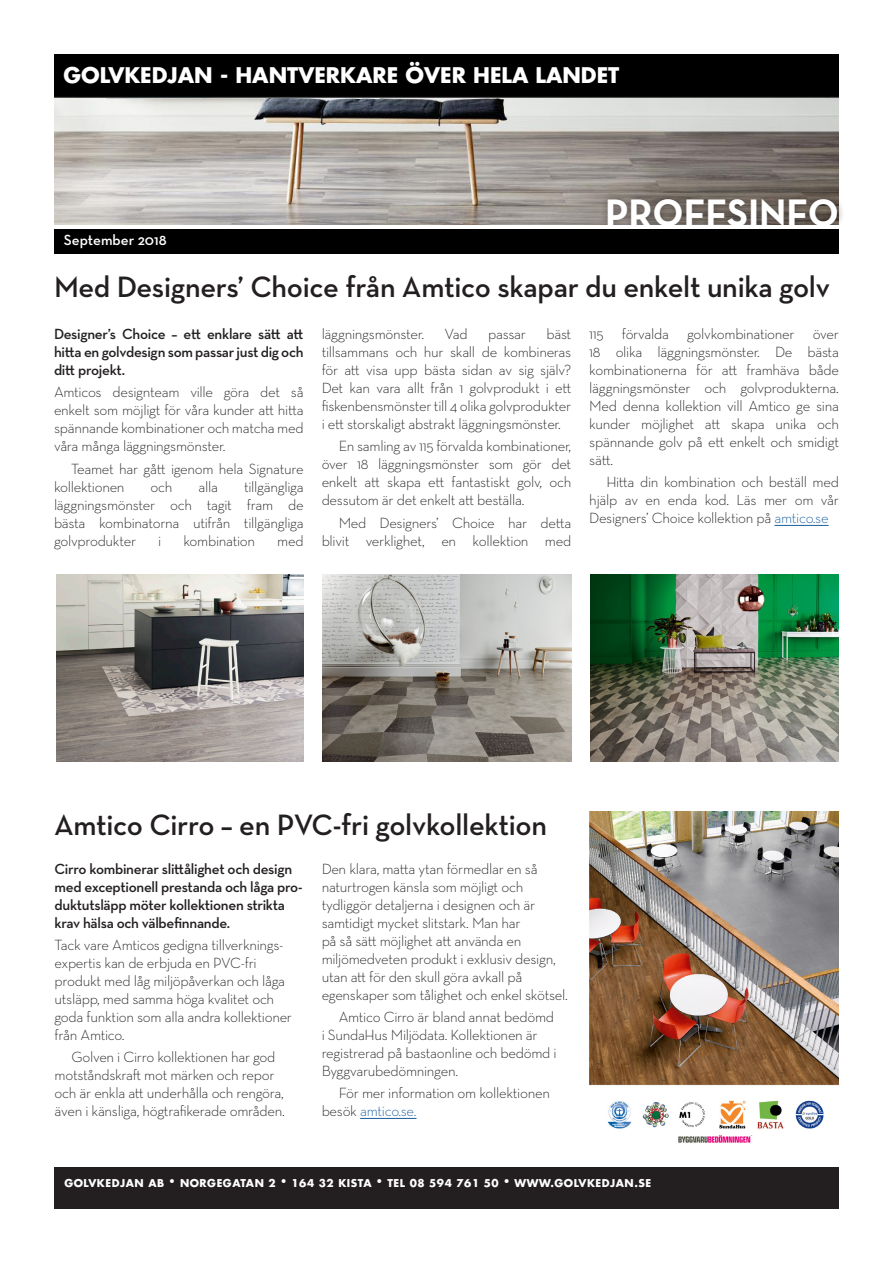
<style>
.page{position:relative;width:893px;height:1263px;background:#fff}
.page>*{position:absolute;margin:0;border:0;box-sizing:border-box;transform-origin:0 0}
.t1{font:700 39px "Neutraface Text";color:#fff}
.t2{font:600 30px "Neutraface Text";letter-spacing:-.01em;color:#231f20}
.t3{font:700 21px "Futura Std";color:#fff}
.t4{font:300 15px/18px "Neutraface Text";letter-spacing:-.02em;color:#231f20}
.t5{font:600 15px/18px "Neutraface Text";letter-spacing:-.02em;color:#231f20}
.t6{font:600 15px "Neutraface Text";color:#fff}
.t7{font:700 10.5px "Futura Std";letter-spacing:.05em;color:#fff}
.s1{color:#175d9e}
.s2{font-weight:300}
</style>
<div class="page">
<img style="left:54px;top:97px;width:785px;height:157px">
<img style="left:589px;top:811px;width:250px;height:332px">
<img style="left:57px;top:574px;width:247px;height:187px">
<img style="left:322px;top:574px;width:249px;height:187px">
<hr style="left:774px;top:525px;width:55px;height:1px;background:#175d9e">
<img style="left:591px;top:574px;width:248px;height:187px">
<hr style="left:360px;top:1118px;width:56px;height:1px;background:#175d9e">
<div style="left:54px;top:1167px;width:785px;height:42px;background:#231f20"></div>
<div style="left:600px;top:191px;width:245px;height:44px;background:#231f20;opacity:.5"></div>
<hr style="left:691px;top:225px;width:155px;height:4px;background:#fff">
<hr style="left:49px;top:225px;width:655px;height:4px;background:#fff">
<div style="left:54px;top:54px;width:785px;height:43px;background:#000"></div>
<p class="t3" style="left:64px;top:61px;width:557px">GOLVKEDJAN - HANTVERKARE ÖVER HELA LANDET</p>
<p class="t6" style="left:64px;top:231px;width:104px">September 2018</p>
<p class="t1" style="left:605px;top:188px;width:235px">PROFFSINFO</p>
<p class="t2" style="left:54px;top:268px;width:777px">Med Designers’ Choice från Amtico skapar du enkelt unika golv</p>
<p class="t5" style="left:54px;top:325px;width:251px;text-align:justify">Designer’s Choice – ett enklare sätt att hitta en golvdesign som passar just dig och ditt projekt.</p>
<p class="t4" style="left:54px;top:383px;width:251px;text-align:justify">Amticos designteam ville göra det så enkelt som möjligt för våra kunder att hitta spännande kombinationer och matcha med våra många läggningsmönster.</p>
<p class="t4" style="left:54px;top:459px;width:251px;text-indent:17px">Teamet har gått igenom hela Signature kollektionen</p>
<p class="t4" style="left:54px;top:477px;width:251px;text-align:justify;text-indent:190px">tillgängliga läggningsmönster och tagit fram de bästa kombinatorna utifrån tillgängliga golvprodukter</p>
<p class="t4" style="left:151px;top:477px;width:23px">och</p>
<p class="t4" style="left:198px;top:477px;width:21px">alla</p>
<p class="t4" style="left:158px;top:531px;width:5px">i</p>
<p class="t4" style="left:183px;top:531px;width:73px">kombination</p>
<p class="t4" style="left:277px;top:531px;width:28px">med</p>
<p class="t4" style="left:322px;top:325px;width:251px;text-align:justify;text-indent:225px">bäst tillsammans och hur skall de kombineras för att visa upp bästa sidan av sig själv?<br>Det kan vara allt från 1 golvprodukt i ett fiskenbensmönster till 4 olika golvprodukter i ett storskaligt abstrakt läggningsmönster.</p>
<p class="t4" style="left:322px;top:437px;width:251px;text-align:justify;text-indent:17px">En samling av 115 förvalda kombinationer, över 18 läggningsmönster som gör det enkelt att skapa ett fantastiskt golv, och dessutom är det enkelt att beställa.</p>
<p class="t4" style="left:322px;top:513px;width:251px;text-align:right">Med Designers’ Choice har detta blivit verklighet, en kollektion med</p>
<p class="t4" style="left:322px;top:325px;width:104px">läggningsmönster.</p>
<p class="t4" style="left:444px;top:325px;width:25px">Vad</p>
<p class="t4" style="left:488px;top:325px;width:39px">passar</p>
<p class="t4" style="left:589px;top:325px;width:251px;text-align:justify">115 förvalda golvkombinationer över 18 olika läggningsmönster. De bästa kombinationerna för att framhäva både läggningsmönster och golvprodukterna.<br>Med denna kollektion vill Amtico ge sina kunder möjlighet att skapa unika och spännande golv på ett enkelt och smidigt sätt.</p>
<p class="t4" style="left:589px;top:473px;width:251px;text-align:justify;text-indent:17px">Hitta din kombination och beställ med hjälp av en enda kod. Läs mer om vår Designers’ Choice kollektion på <span class="s1">amtico.se</span></p>
<p class="t2" style="left:54px;top:805px;width:494px">Amtico Cirro – en PVC-fri golvkollektion</p>
<p class="t5" style="left:55px;top:860px;width:249px">Cirro kombinerar slittålighet och design med exceptionell prestanda och låga pro&shy;duktutsläpp möter kollektionen strikta krav hälsa och välbefinnande.</p>
<p class="t4" style="left:55px;top:936px;width:239px">Tack vare Amticos gedigna tillverknings&shy;expertis kan de erbjuda en PVC-fri produkt med låg miljöpåverkan och låga utsläpp, med samma höga kvalitet och goda funktion som alla andra kollektioner från Amtico.</p>
<p class="t4" style="left:55px;top:1048px;width:232px;text-indent:17px">Golven i Cirro kollektionen har god motståndskraft mot märken och repor och är enkla att underhålla och rengöra, även i känsliga, högtrafikerade områden.</p>
<p class="t4" style="left:322px;top:859px;width:248px">Den klara, matta ytan förmedlar en så naturtrogen känsla som möjligt och tydliggör detaljerna i designen och är samtidigt mycket slitstark. Man har<br>på så sätt möjlighet att använda en miljömedveten produkt i exklusiv design, utan att för den skull göra avkall på egenskaper som tålighet och enkel skötsel.</p>
<p class="t4" style="left:322px;top:1008px;width:237px;text-indent:17px">Amtico Cirro är bland annat bedömd i SundaHus Miljödata. Kollektionen är registrerad på bastaonline och bedömd i Byggvarubedömningen.</p>
<p class="t4" style="left:322px;top:1084px;width:230px;text-indent:17px">För mer information om kollektionen besök <span class="s1">amtico.se.</span></p>
<p class="t7" style="left:64px;top:1176px;width:588px">GOLVKEDJAN AB <span class="s2">•</span> NORGEGATAN 2 <span class="s2">•</span> 164 32 KISTA <span class="s2">•</span> TEL 08 594 761 50 <span class="s2">•</span> WWW.GOLVKEDJAN.SE</p>
</div>
